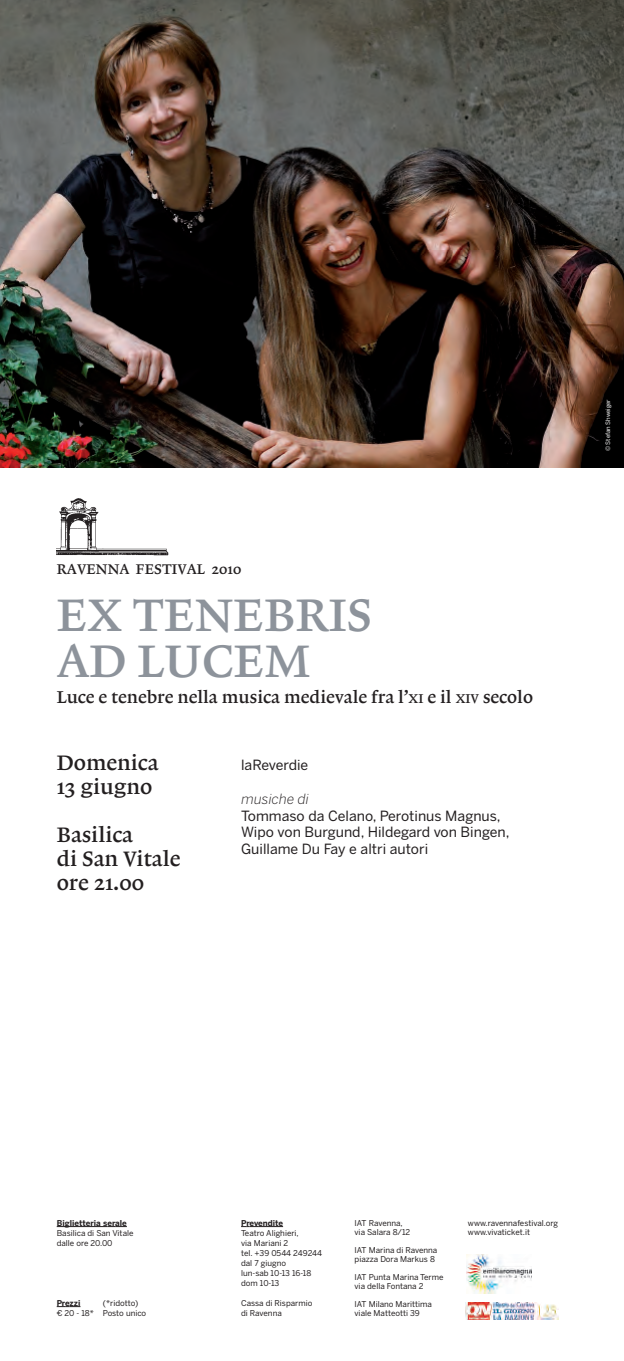
<style>
.page{position:relative;width:624px;height:1361px;background:#fff}
.page>*{position:absolute;margin:0;border:0;box-sizing:border-box;transform-origin:0 0}
.t1{font:48px/46px "Lexicon No 1 Roman B";color:#8d939b}
.t2{font:22px/24px "Lexicon No 1 Roman B";color:#231f20}
.t3{font:18px "Lexicon No 1 Roman B";color:#231f20}
.t4{font:14.8px "Lexicon No 1 Roman B";color:#231f20}
.t5{font:14px/16.8px "Benton Sans";color:#231f20}
.t6{font:italic 300 14px "Benton Sans";color:#231f20}
.t7{font:8px/10px "Benton Sans";color:#231f20}
.t8{font:700 8px "Benton Sans";color:#231f20}
.t9{font:6px "Benton Sans";letter-spacing:-.005em;color:#fff}
.s1{font-size:13.5px}
</style>
<div class="page">
<svg style="left:241px;top:1226px;width:42px;height:1px"></svg>
<img style="left:57px;top:498px;width:111px;height:58px">
<img style="left:0;top:0;width:624px;height:468px">
<hr style="left:57px;top:1226px;width:50px;height:1px;background:#231f20">
<svg style="left:107px;top:1226px;width:20px;height:1px"></svg>
<svg style="left:57px;top:1306px;width:23px;height:1px"></svg>
<img style="left:465px;top:1303px;width:94px;height:16px">
<img style="left:467px;top:1254px;width:64px;height:40px">
<h3 class="t4" style="left:57px;top:563px;width:186px">RAVENNA FESTIVAL 2010</h3>
<h1 class="t1" style="left:57px;top:594px;width:317px">EX TENEBRIS<br>AD LUCEM</h1>
<h3 class="t3" style="left:57px;top:690px;width:478px">Luce e tenebre nella musica medievale fra l’<span class="s1">XI</span> e il <span class="s1">XIV</span> secolo</h3>
<h2 class="t2" style="left:57px;top:752px;width:103px">Domenica<br>13 giugno</h2>
<h2 class="t2" style="left:57px;top:824px;width:125px">Basilica<br>di San Vitale ore 21.00</h2>
<h3 class="t5" style="left:241px;top:757px;width:69px">laReverdie</h3>
<h3 class="t6" style="left:241px;top:790px;width:69px">musiche di</h3>
<h3 class="t5" style="left:241px;top:807px;width:270px">Tommaso da Celano, Perotinus Magnus,<br>Wipo von Burgund, Hildegard von Bingen,<br>Guillame Du Fay e altri autori</h3>
<p class="t9" style="left:604px;top:451px;width:54px;rotate:-90deg">© Stefan Shweiger</p>
<p class="t8" style="left:57px;top:1218px;width:72px">Biglietteria serale</p>
<p class="t7" style="left:57px;top:1227px;width:78px">Basilica di San Vitale dalle ore 20.00</p>
<p class="t7" style="left:57px;top:1297px;width:91px;text-indent:46px">(*ridotto)<br>¤ 20 - 18* Posto unico</p>
<p class="t8" style="left:57px;top:1298px;width:25px">Prezzi</p>
<p class="t8" style="left:241px;top:1218px;width:43px">Prevendite</p>
<p class="t7" style="left:241px;top:1227px;width:83px">Teatro Alighieri,<br>via Mariani 2<br>tel. +39 0544 249244 dal 7 giugno<br>lun-sab 10-13 16-18 dom 10-13</p>
<p class="t7" style="left:241px;top:1297px;width:73px">Cassa di Risparmio di Ravenna</p>
<p class="t7" style="left:354px;top:1218px;width:57px;line-height:9px">IAT Ravenna, via Salara 8/12</p>
<p class="t7" style="left:354px;top:1245px;width:84px;line-height:9px">IAT Marina di Ravenna piazza Dora Markus 8</p>
<p class="t7" style="left:354px;top:1272px;width:90px;line-height:9px">IAT Punta Marina Terme via della Fontana 2</p>
<p class="t7" style="left:354px;top:1299px;width:79px;line-height:9px">IAT Milano Marittima viale Matteotti 39</p>
<p class="t7" style="left:468px;top:1218px;width:91px;line-height:9px">www.ravennafestival.org www.vivaticket.it</p>
</div>
